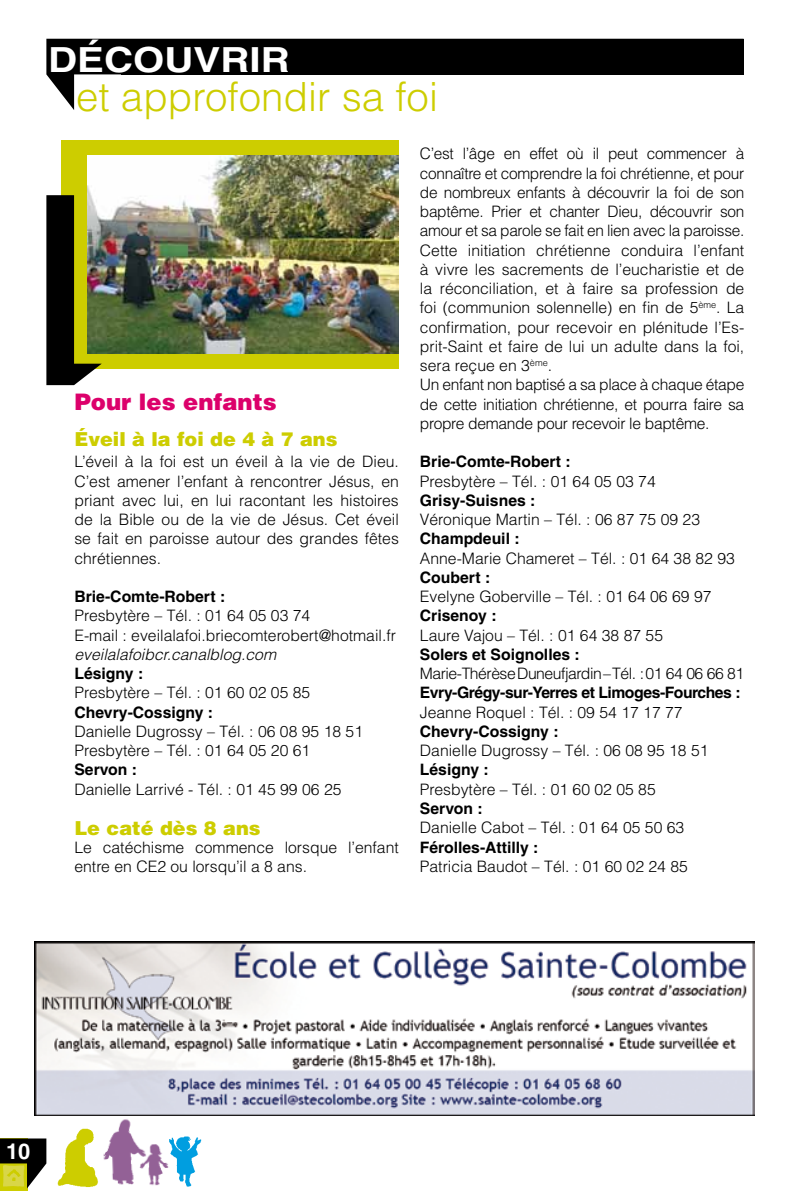
<style>
.page{position:relative;width:794px;height:1191px;background:#fff}
.page>*{position:absolute;margin:0;border:0;box-sizing:border-box;transform-origin:0 0}
.t1{font:300 40.25px "Helvetica";color:#cdcd00}
.t2{font:700 34.65px "Helvetica";color:#fff;scale:1.16 1}
.t3{font:900 22.75px "Helvetica";color:#dc006b}
.t4{font:700 21.88px "Helvetica";color:#fff}
.t5{font:900 19.25px "Helvetica";color:#cdcd00}
.t6{font:300 15.75px/19.2px "Helvetica";color:#000}
.t7{font:300 15.75px/19.2px "Helvetica";letter-spacing:-.02em;color:#000}
.t8{font:700 15.75px "Helvetica";color:#000}
.t9{font:300 15.75px "Helvetica";letter-spacing:-.03em;color:#000}
.t10{font:700 15.75px "Helvetica";letter-spacing:-.03em;color:#000}
.t11{font:italic 300 15.75px "Helvetica";color:#000}
</style>
<div class="page">
<div style="left:0;top:1138px;width:27px;height:53px;background:#cdcd00"></div>
<svg style="left:0;top:1138px;width:46px;height:50px"></svg>
<svg style="left:46px;top:39px;width:697px;height:71px;fill:#000"></svg>
<div style="left:62px;top:140px;width:337px;height:228px;background:#cdcd00"></div>
<svg style="left:46px;top:195px;width:56px;height:190px"></svg>
<img style="left:88px;top:155px;width:311px;height:198px">
<img style="left:57px;top:1128px;width:41px;height:60px">
<img style="left:170px;top:1136px;width:32px;height:50px">
<img style="left:103px;top:1119px;width:67px;height:67px">
<img style="left:35px;top:941px;width:719px;height:174px">
<h2 class="t2" style="left:48px;top:38px;width:210px">DÉCOUVRIR</h2>
<h1 class="t1" style="left:76px;top:72px;width:363px">et approfondir sa foi</h1>
<h3 class="t3" style="left:74px;top:386px;width:204px">Pour les enfants</h3>
<p class="t5" style="left:74px;top:426px;width:265px">Éveil à la foi de 4 à 7 ans</p>
<p class="t6" style="left:74px;top:452px;width:326px;text-align:justify">L’éveil à la foi est un éveil à la vie de Dieu.<br>C’est amener l’enfant à rencontrer Jésus, en priant avec lui, en lui racontant les histoires de la Bible ou de la vie de Jésus. Cet éveil se fait en paroisse autour des grandes fêtes chrétiennes.</p>
<p class="t8" style="left:74px;top:587px;width:152px">Brie-Comte-Robert :</p>
<p class="t6" style="left:74px;top:606px;width:323px">Presbytère – Tél. : 01 64 05 03 74<br>E-mail : eveilalafoi.briecomterobert@hotmail.fr</p>
<p class="t11" style="left:74px;top:644px;width:203px">eveilalafoibcr.canalblog.com</p>
<p class="t8" style="left:74px;top:664px;width:70px">Lésigny :</p>
<p class="t6" style="left:74px;top:683px;width:237px">Presbytère – Tél. : 01 60 02 05 85</p>
<p class="t8" style="left:74px;top:702px;width:140px">Chevry-Cossigny :</p>
<p class="t6" style="left:74px;top:721px;width:290px">Danielle Dugrossy – Tél. : 06 08 95 18 51<br>Presbytère – Tél. : 01 64 05 20 61</p>
<p class="t8" style="left:74px;top:760px;width:64px">Servon :</p>
<p class="t6" style="left:74px;top:779px;width:269px">Danielle Larrivé - Tél. : 01 45 99 06 25</p>
<p class="t5" style="left:74px;top:815px;width:188px">Le caté dès 8 ans</p>
<p class="t6" style="left:74px;top:837px;width:326px">Le catéchisme commence lorsque l’enfant entre en CE2 ou lorsqu’il a 8 ans.</p>
<p class="t7" style="left:420px;top:144px;width:326px">C’est l’âge en effet où il peut commencer à connaître et comprendre la foi chrétienne, et pour de nombreux enfants à découvrir la foi de son baptême. Prier et chanter Dieu, découvrir son amour et sa parole se fait en lien avec la paroisse.<br>Cette initiation chrétienne conduira l’enfant à vivre les sacrements de l’eucharistie et de la réconciliation, et à faire sa profession de foi (communion solennelle) en fin de 5<sup>ème</sup>. La confirmation, pour recevoir en plénitude l’Es&shy;prit-Saint et faire de lui un adulte dans la foi, sera reçue en 3<sup>ème</sup>.<br>Un enfant non baptisé a sa place à chaque étape de cette initiation chrétienne, et pourra faire sa propre demande pour recevoir le baptême.</p>
<p class="t8" style="left:420px;top:452px;width:152px">Brie-Comte-Robert :</p>
<p class="t6" style="left:420px;top:471px;width:237px">Presbytère – Tél. : 01 64 05 03 74</p>
<p class="t8" style="left:420px;top:491px;width:117px">Grisy-Suisnes :</p>
<p class="t6" style="left:420px;top:510px;width:282px">Véronique Martin – Tél. : 06 87 75 09 23</p>
<p class="t8" style="left:420px;top:529px;width:101px">Champdeuil :</p>
<p class="t6" style="left:420px;top:548px;width:316px">Anne-Marie Chameret – Tél. : 01 64 38 82 93</p>
<p class="t8" style="left:420px;top:568px;width:72px">Coubert :</p>
<p class="t6" style="left:420px;top:587px;width:293px">Evelyne Goberville – Tél. : 01 64 06 69 97</p>
<p class="t8" style="left:420px;top:606px;width:78px">Crisenoy :</p>
<p class="t6" style="left:420px;top:625px;width:245px">Laure Vajou – Tél. : 01 64 38 87 55</p>
<p class="t8" style="left:420px;top:645px;width:161px">Solers et Soignolles :</p>
<p class="t9" style="left:420px;top:664px;width:326px">Marie-Thérèse Duneufjardin – Tél. : 01 64 06 66 81</p>
<p class="t10" style="left:420px;top:683px;width:322px">Evry-Grégy-sur-Yerres et Limoges-Fourches :</p>
<p class="t6" style="left:420px;top:702px;width:264px">Jeanne Roquel : Tél. : 09 54 17 17 77</p>
<p class="t8" style="left:420px;top:722px;width:140px">Chevry-Cossigny :</p>
<p class="t6" style="left:420px;top:741px;width:290px">Danielle Dugrossy – Tél. : 06 08 95 18 51</p>
<p class="t8" style="left:420px;top:760px;width:70px">Lésigny :</p>
<p class="t6" style="left:420px;top:779px;width:237px">Presbytère – Tél. : 01 60 02 05 85</p>
<p class="t8" style="left:420px;top:799px;width:64px">Servon :</p>
<p class="t6" style="left:420px;top:818px;width:266px">Danielle Cabot – Tél. : 01 64 05 50 63</p>
<p class="t8" style="left:420px;top:837px;width:120px">Férolles-Attilly :</p>
<p class="t6" style="left:420px;top:856px;width:269px">Patricia Baudot – Tél. : 01 60 02 24 85</p>
<h3 class="t4" style="left:6px;top:1138px;width:26px">10</h3>
</div>
